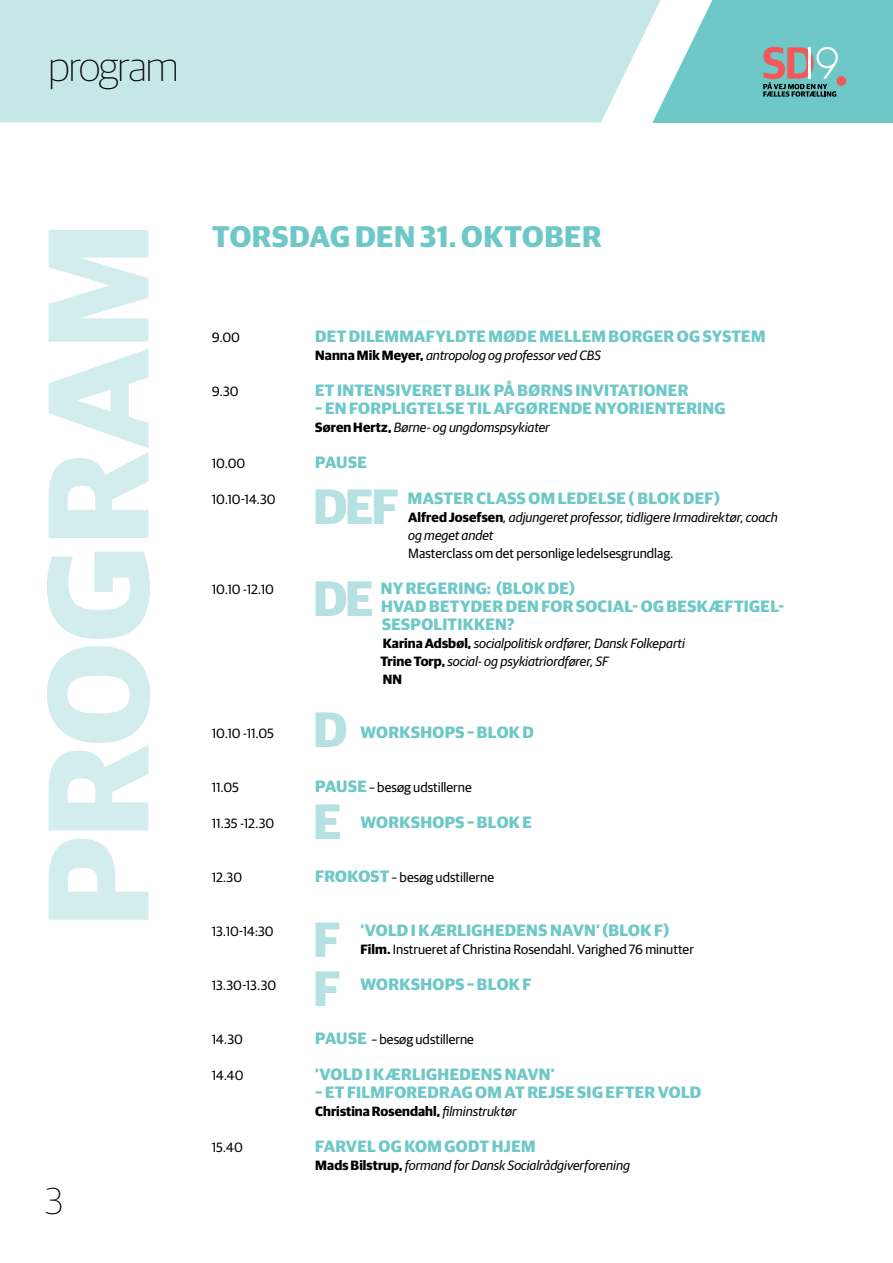
<style>
.page{position:relative;width:893px;height:1263px;background:#fff}
.page>*{position:absolute;margin:0;border:0;box-sizing:border-box;transform-origin:0 0}
.t1{font:700 144px "Guardian Sans";color:#d3eced}
.t2{font:700 49.8px/91.3px "Guardian Sans";color:#b6e1e2}
.t3{font:100 42px "Guardian Sans";letter-spacing:-.025em;color:#000}
.t4{font:100 37.5px "Guardian Sans";color:#000}
.t5{font:700 30px "Guardian Sans";letter-spacing:.02em;color:#6dc8c7}
.t6{font:700 16.5px/18px "Guardian Sans";letter-spacing:.02em;color:#6dc8c7}
.t7{font:italic 13.5px/18px "Guardian Sans";letter-spacing:-.005em;color:#000}
.t8{font:13.5px "Guardian Sans";color:#000}
.t9{font:700 13.5px "Guardian Sans";letter-spacing:.005em;color:#000}
.s1{font-weight:700;font-style:normal}
.s2{font-weight:700;font-size:16.5px;color:#6dc8c7}
.s3{font-weight:700}
.s4{font-weight:400;font-style:italic}
</style>
<div class="page">
<div style="left:607px;top:0;width:286px;height:122px;background:#6dc8c7"></div>
<div style="left:0;top:0;width:556px;height:122px;background:#c6e7e8"></div>
<svg style="left:556px;top:0;width:201px;height:123px"></svg>
<div style="left:836px;top:76px;width:10px;height:10px;background:#f35858;border-radius:50%"></div>
<svg style="left:763px;top:47px;width:75px;height:50px"></svg>
<hr style="left:809px;top:47px;width:2px;height:32px;background:#fff">
<h3 class="t3" style="left:48px;top:38px;width:132px">program</h3>
<h1 class="t1" style="left:-9px;top:927px;width:706px;rotate:-90deg">PROGRAM</h1>
<h3 class="t4" style="left:45px;top:1176px;width:20px">3</h3>
<h3 class="t5" style="left:212px;top:214px;width:391px">TORSDAG DEN 31. OKTOBER</h3>
<p class="t8" style="left:212px;top:328px;width:30px">9.00</p>
<p class="t6" style="left:315px;top:326px;width:452px">DET DILEMMAFYLDTE MØDE MELLEM BORGER OG SYSTEM</p>
<p class="t7" style="left:315px;top:345px;width:287px"><span class="s1">Nanna Mik Meyer,</span> antropolog og professor ved CBS</p>
<p class="t8" style="left:212px;top:382px;width:28px">9.30</p>
<p class="t6" style="left:315px;top:380px;width:375px">ET INTENSIVERET BLIK PÅ BØRNS INVITATIONER</p>
<p class="t6" style="left:315px;top:398px;width:412px">– EN FORPLIGTELSE TIL AFGØRENDE NYORIENTERING</p>
<p class="t7" style="left:315px;top:417px;width:236px"><span class="s1">Søren Hertz,</span> Børne- og ungdomspsykiater</p>
<p class="t8" style="left:212px;top:454px;width:35px">10.00</p>
<p class="t6" style="left:315px;top:452px;width:53px">PAUSE</p>
<p class="t8" style="left:212px;top:490px;width:66px">10.10-14.30</p>
<p class="t6" style="left:408px;top:488px;width:314px">MASTER CLASS OM LEDELSE ( BLOK DEF)</p>
<p class="t7" style="left:408px;top:507px;width:371px"><span class="s1">Alfred Josefsen</span>, adjungeret professor, tidligere Irmadirektør, coach og meget andet</p>
<p class="t8" style="left:408px;top:544px;width:267px">Masterclass om det personlige ledelsesgrundlag.</p>
<p class="t8" style="left:212px;top:580px;width:64px">10.10 -12.10</p>
<p class="t6" style="left:381px;top:578px;width:405px">NY REGERING: (BLOK DE)<br>HVAD BETYDER DEN FOR SOCIAL- OG BESKÆFTIGEL-<br>SESPOLITIKKEN?</p>
<p class="t7" style="left:381px;top:633px;width:306px"><span class="s1">Karina Adsbøl,</span> socialpolitisk ordfører, Dansk Folkeparti<br><span class="s1">Trine Torp,</span> social- og psykiatriordfører, SF<br><span class="s1">NN</span></p>
<h2 class="t2" style="left:313px;top:457px;width:88px">DEF</h2>
<h2 class="t2" style="left:313px;top:548px;width:62px">DE</h2>
<h2 class="t2" style="left:313px;top:680px;width:36px">D<br>E</h2>
<p class="t8" style="left:212px;top:724px;width:64px">10.10 -11.05</p>
<p class="t6" style="left:361px;top:722px;width:175px">WORKSHOPS – BLOK D</p>
<p class="t8" style="left:212px;top:778px;width:29px">11.05</p>
<p class="t8" style="left:315px;top:778px;width:158px"><span class="s2">PAUSE</span> – besøg udstillerne</p>
<p class="t8" style="left:212px;top:814px;width:64px">11.35 -12.30</p>
<p class="t6" style="left:361px;top:812px;width:173px">WORKSHOPS – BLOK E</p>
<p class="t8" style="left:212px;top:868px;width:32px">12.30</p>
<p class="t8" style="left:315px;top:868px;width:180px"><span class="s2">FROKOST</span> – besøg udstillerne</p>
<h2 class="t2" style="left:313px;top:889px;width:29px">F</h2>
<p class="t8" style="left:212px;top:922px;width:63px">13.10-14:30</p>
<p class="t6" style="left:361px;top:920px;width:310px">’VOLD I KÆRLIGHEDENS NAVN’ (BLOK F)</p>
<p class="t8" style="left:361px;top:940px;width:335px"><span class="s3">Film.</span> Instrueret af Christina Rosendahl. Varighed 76 minutter</p>
<p class="t8" style="left:212px;top:976px;width:66px">13.30-13.30</p>
<p class="t6" style="left:361px;top:974px;width:173px">WORKSHOPS – BLOK F</p>
<h2 class="t2" style="left:313px;top:939px;width:29px">F</h2>
<p class="t8" style="left:212px;top:1030px;width:33px">14.30</p>
<p class="t8" style="left:315px;top:1030px;width:160px"><span class="s2">PAUSE</span> – besøg udstillerne</p>
<p class="t8" style="left:212px;top:1066px;width:33px">14.40</p>
<p class="t6" style="left:315px;top:1064px;width:241px">’VOLD I KÆRLIGHEDENS NAVN’</p>
<p class="t6" style="left:315px;top:1082px;width:387px">– ET FILMFOREDRAG OM AT REJSE SIG EFTER VOLD</p>
<p class="t9" style="left:315px;top:1101px;width:203px">Christina Rosendahl, <span class="s4">filminstruktør</span></p>
<p class="t8" style="left:212px;top:1138px;width:33px">15.40</p>
<p class="t6" style="left:315px;top:1136px;width:222px">FARVEL OG KOM GODT HJEM</p>
<p class="t7" style="left:315px;top:1155px;width:316px"><span class="s1">Mads Bilstrup,</span> formand for Dansk Socialrådgiverforening</p>
</div>
